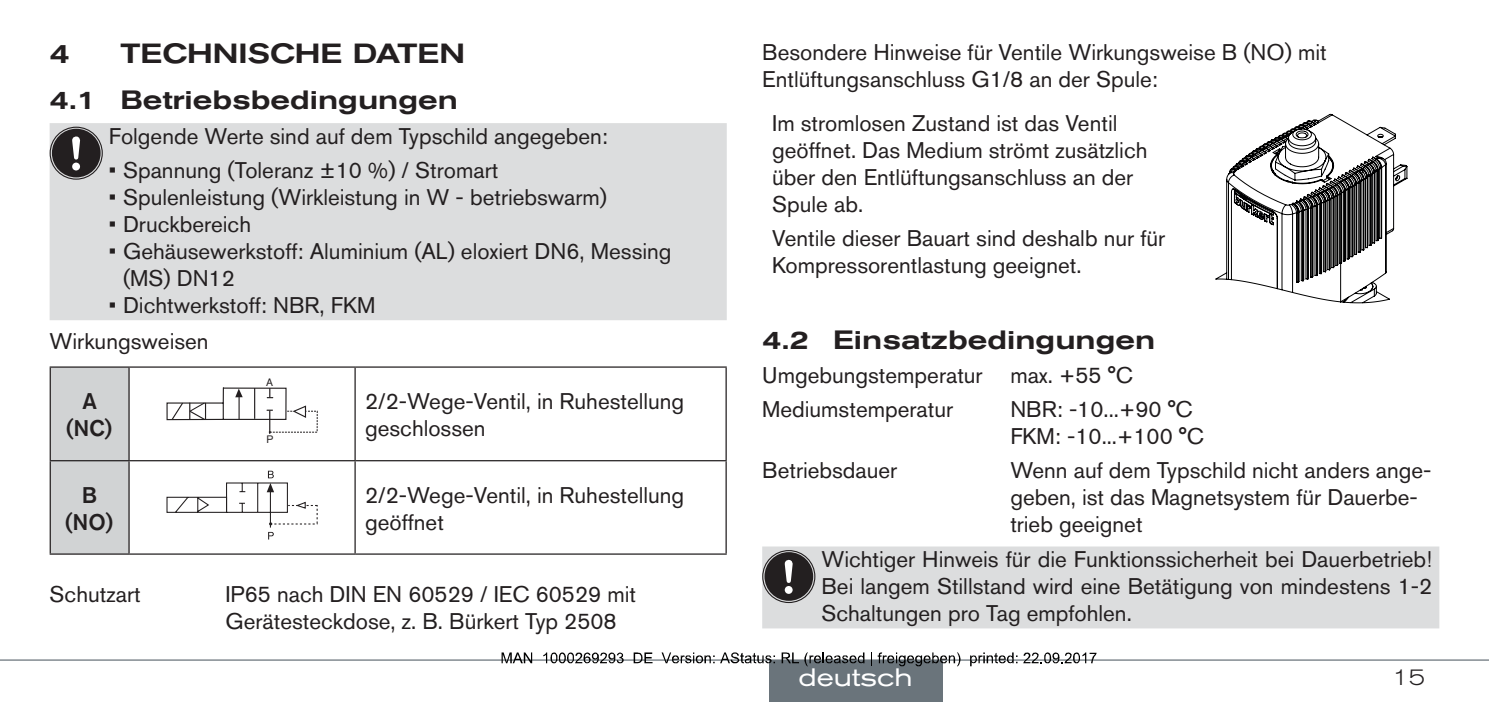
<style>
.page{position:relative;width:1489px;height:702px;background:#fff}
.page>*{position:absolute;margin:0;border:0;box-sizing:border-box;transform-origin:0 0}
.t1{font:500 expanded 27.5px "Akzidenz Grotesk BQ";color:#231f20}
.t2{font:500 expanded 26.25px "Akzidenz Grotesk BQ";color:#231f20}
.t3{font:expanded 25px "Akzidenz Grotesk BQ";color:#fff}
.t4{font:22.5px/27px "Akzidenz Grotesk BQ";color:#231f20}
.t5{font:500 22.5px/27px "Akzidenz Grotesk BQ";color:#231f20;text-align:center}
.t6{font:300 expanded 22.5px "Akzidenz Grotesk BQ";color:#231f20}
.t7{font:10.75px "Akzidenz Grotesk Std";color:#231f20}
</style>
<div class="page">
<div style="left:50px;top:123px;width:676px;height:197px;background:#dcddde"></div>
<div style="left:50px;top:127px;width:53px;height:53px;border:1px solid #231f20;border-radius:50%"></div>
<div style="left:52px;top:129px;width:49px;height:48px;background:#231f20;border-radius:50%"></div>
<div style="left:72px;top:163px;width:8px;height:7px;background:#fff;border-radius:50%"></div>
<svg style="left:72px;top:136px;width:8px;height:23px"></svg>
<div style="left:51px;top:367px;width:77px;height:186px;background:#d1d3d4"></div>
<hr style="left:50px;top:366px;width:79px;height:1px;background:#231f20">
<hr style="left:50px;top:367px;width:1px;height:93px;background:#231f20">
<hr style="left:129px;top:366px;width:226px;height:1px;background:#231f20">
<hr style="left:128px;top:367px;width:2px;height:93px;background:#231f20">
<hr style="left:355px;top:366px;width:371px;height:1px;background:#231f20">
<hr style="left:354px;top:367px;width:2px;height:93px;background:#231f20">
<hr style="left:725px;top:367px;width:1px;height:93px;background:#231f20">
<hr style="left:50px;top:460px;width:79px;height:1px;background:#231f20">
<hr style="left:50px;top:461px;width:1px;height:92px;background:#231f20">
<hr style="left:129px;top:460px;width:226px;height:1px;background:#231f20">
<hr style="left:128px;top:461px;width:2px;height:92px;background:#231f20">
<hr style="left:355px;top:460px;width:371px;height:1px;background:#231f20">
<hr style="left:354px;top:461px;width:2px;height:92px;background:#231f20">
<hr style="left:725px;top:461px;width:1px;height:92px;background:#231f20">
<hr style="left:50px;top:553px;width:79px;height:1px;background:#231f20">
<hr style="left:129px;top:553px;width:226px;height:1px;background:#231f20">
<hr style="left:355px;top:553px;width:371px;height:1px;background:#231f20">
<svg style="left:166px;top:387px;width:152px;height:47px"></svg>
<svg style="left:166px;top:470px;width:151px;height:69px"></svg>
<svg style="left:1215px;top:114px;width:192px;height:189px"></svg>
<div style="left:762px;top:546px;width:677px;height:82px;background:#dcddde"></div>
<div style="left:762px;top:550px;width:53px;height:53px;border:1px solid #231f20;border-radius:50%"></div>
<div style="left:764px;top:552px;width:49px;height:48px;background:#231f20;border-radius:50%"></div>
<div style="left:784px;top:586px;width:8px;height:8px;background:#fff;border-radius:50%"></div>
<svg style="left:784px;top:559px;width:8px;height:24px"></svg>
<hr style="left:0;top:659px;width:1488px;height:1px;background:#6a747b">
<div style="left:768px;top:660px;width:174px;height:42px;background:#6a747b"></div>
<svg style="left:501px;top:652px;width:31px;height:11px"></svg>
<svg style="left:543px;top:652px;width:80px;height:11px"></svg>
<svg style="left:633px;top:652px;width:19px;height:11px"></svg>
<svg style="left:661px;top:652px;width:53px;height:11px"></svg>
<svg style="left:720px;top:652px;width:55px;height:11px"></svg>
<svg style="left:781px;top:652px;width:83px;height:14px"></svg>
<svg style="left:871px;top:652px;width:89px;height:14px"></svg>
<svg style="left:970px;top:652px;width:47px;height:14px"></svg>
<svg style="left:1023px;top:652px;width:73px;height:11px"></svg>
<p class="t1" style="left:50px;top:38px;width:22px">4</p>
<p class="t1" style="left:120px;top:38px;width:346px">Technische Daten</p>
<p class="t2" style="left:50px;top:84px;width:410px">4.1 Betriebsbedingungen</p>
<p class="t4" style="left:109px;top:122px;width:500px">Folgende Werte sind auf dem Typschild angegeben:</p>
<p class="t4" style="left:109px;top:156px;width:391px">• Spannung (Toleranz ±10 %) / Stromart</p>
<p class="t4" style="left:109px;top:183px;width:500px">• Spulenleistung (Wirkleistung in W - betriebswarm)</p>
<p class="t4" style="left:109px;top:210px;width:144px">• Druckbereich</p>
<p class="t4" style="left:123px;top:237px;width:550px;text-indent:-14px">• Gehäusewerkstoff: Aluminium (AL) eloxiert DN6, Messing (MS) DN12</p>
<p class="t4" style="left:50px;top:287px;width:327px;line-height:36.2px;text-indent:59px">• Dichtwerkstoff: NBR, FKM<br>Wirkungsweisen</p>
<p class="t5" style="left:66px;top:387px;width:48px">A (NC)</p>
<p class="t7" style="left:266px;top:376px;width:8px">A</p>
<p class="t4" style="left:365px;top:387px;width:321px">2/2-Wege-Ventil, in Ruhestellung geschlossen</p>
<p class="t7" style="left:266px;top:432px;width:8px">P</p>
<p class="t5" style="left:65px;top:481px;width:49px">B (NO)</p>
<p class="t4" style="left:365px;top:481px;width:321px">2/2-Wege-Ventil, in Ruhestellung geöffnet</p>
<p class="t4" style="left:50px;top:580px;width:92px">Schutzart</p>
<p class="t4" style="left:225px;top:580px;width:412px">IP65 nach DIN EN 60529 / IEC 60529 mit<br>Gerätesteckdose, z. B. Bürkert Typ 2508</p>
<p class="t4" style="left:762px;top:38px;width:566px">Besondere Hinweise für Ventile Wirkungsweise B (NO) mit<br>Entlüftungsanschluss G1/8 an der Spule:</p>
<p class="t4" style="left:772px;top:110px;width:377px">Im stromlosen Zustand ist das Ventil geöffnet. Das Medium strömt zusätzlich über den Entlüftungsanschluss an der<br>Spule ab.</p>
<p class="t4" style="left:772px;top:225px;width:394px">Ventile dieser Bauart sind deshalb nur für<br>Kompressorentlastung geeignet.</p>
<p class="t2" style="left:762px;top:324px;width:395px">4.2 Einsatzbedingungen</p>
<p class="t4" style="left:762px;top:358px;width:372px;line-height:34px">Umgebungstemperatur max. +55 °C<br>Mediumstemperatur</p>
<p class="t4" style="left:1010px;top:395px;width:195px">NBR: -10...+90 °C<br>FKM: -10...+100 °C</p>
<p class="t4" style="left:762px;top:457px;width:137px">Betriebsdauer</p>
<p class="t4" style="left:1010px;top:457px;width:423px">Wenn auf dem Typschild nicht anders ange&shy;geben, ist das Magnetsystem für Dauerbe&shy;trieb geeignet</p>
<p class="t4" style="left:821px;top:545px;width:612px;text-align:justify">Wichtiger Hinweis für die Funktionssicherheit bei Dauerbetrieb!<br>Bei langem Stillstand wird eine Betätigung von mindestens 1-2<br>Schaltungen pro Tag empfohlen.</p>
<p class="t3" style="left:798px;top:662px;width:116px">deutsch</p>
<p class="t6" style="left:1392px;top:664px;width:34px">15</p>
</div>
